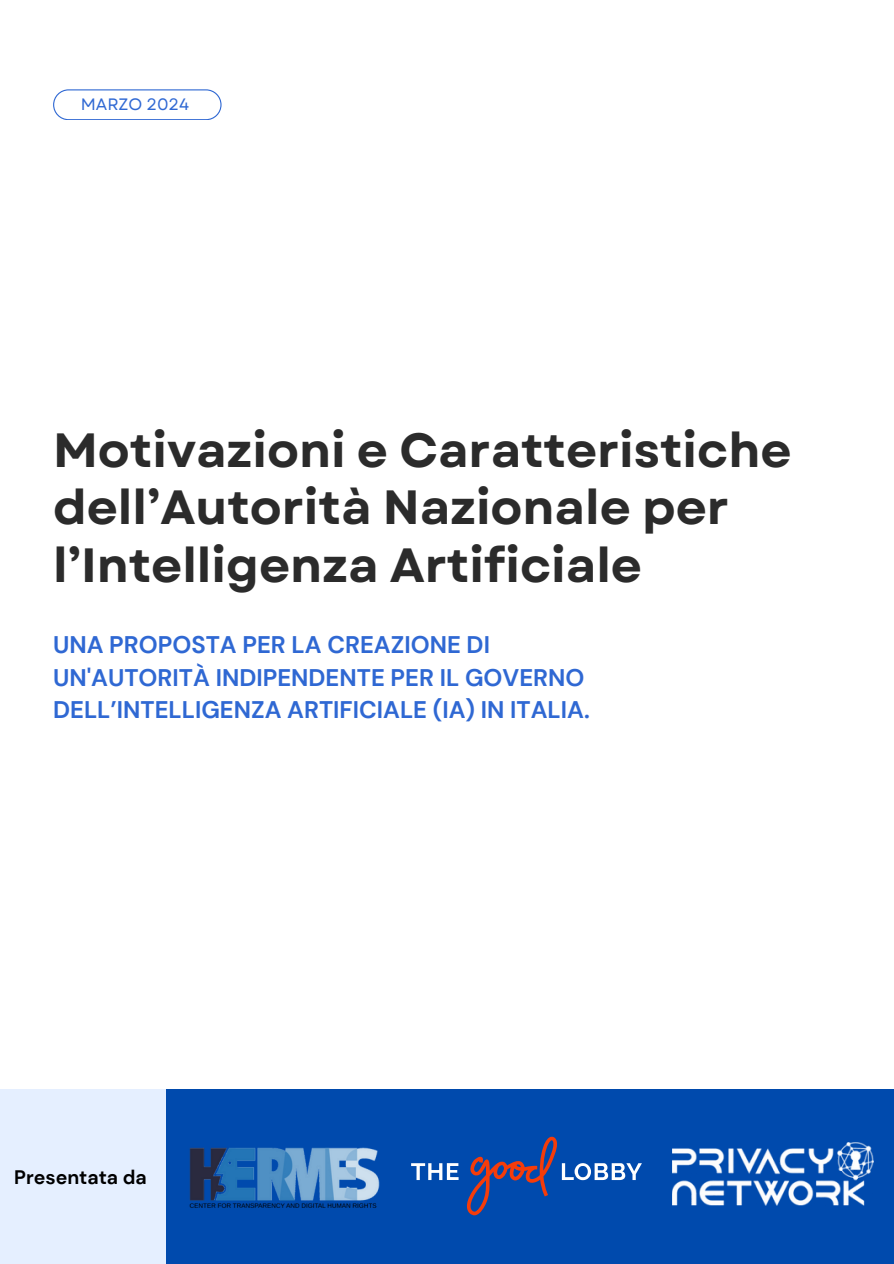
<style>
.page{position:relative;width:894px;height:1264px;background:#fff}
.page>*{position:absolute;margin:0;border:0;box-sizing:border-box;transform-origin:0 0}
.t1{font:700 48px/57.3px "Garet";color:#2b2b2b}
.t2{font:700 24px/32.7px "DM Sans";color:#2f68d3}
.t3{font:700 19.5px "DM Sans";color:#000}
.t4{font:16.5px "Garet";color:#2f68d3}
</style>
<div class="page">
<div style="left:0;top:1088px;width:212px;height:175px;background:#e5efff"></div>
<svg style="left:53px;top:89px;width:168px;height:31px"></svg>
<div style="left:166px;top:1088px;width:727px;height:175px;background:#004aad"></div>
<svg style="left:411px;top:1136px;width:230px;height:79px"></svg>
<img style="left:189px;top:1147px;width:191px;height:61px">
<img style="left:672px;top:1142px;width:201px;height:63px">
<p class="t4" style="left:81px;top:93px;width:110px">MARZO 2024</p>
<p class="t1" style="left:53px;top:421px;width:739px">Motivazioni e Caratteristiche dell’Autorità Nazionale per l’Intelligenza Artificiale</p>
<p class="t2" style="left:53px;top:628px;width:538px">UNA PROPOSTA PER LA CREAZIONE DI<br>UN'AUTORITÀ INDIPENDENTE PER IL GOVERNO<br>DELL’INTELLIGENZA ARTIFICIALE (IA) IN ITALIA.</p>
<h2 class="t3" style="left:14px;top:1164px;width:134px">Presentata da</h2>
</div>
